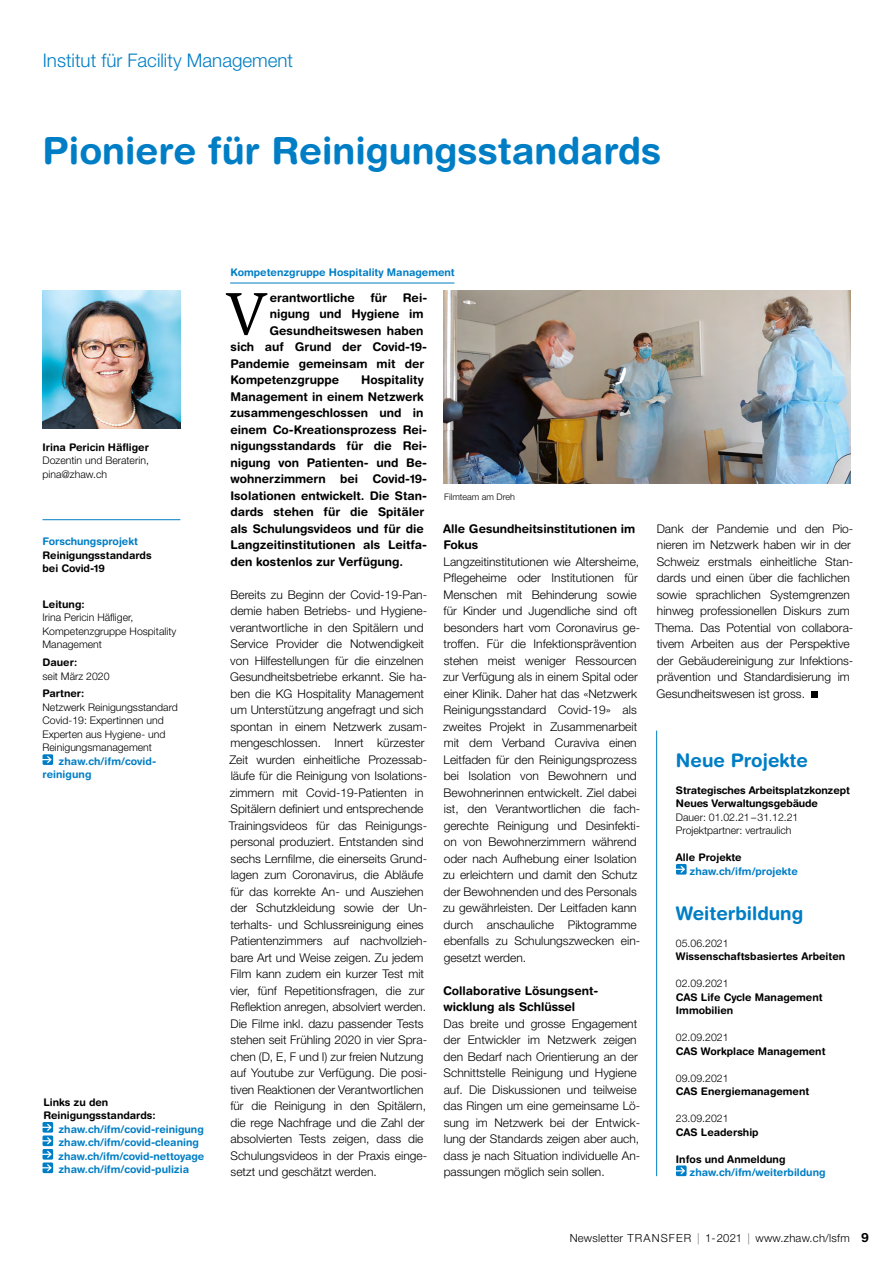
<style>
.page{position:relative;width:893px;height:1263px;background:#fff}
.page>*{position:absolute;margin:0;border:0;box-sizing:border-box;transform-origin:0 0}
.t1{font:59.1px "Swift";color:#000}
.t2{font:700 37.5px "Helvetica Rounded LT Std";color:#007ec5}
.t3{font:300 18.75px "Helvetica Neue LT Std";color:#007ec5}
.t4{font:700 18.75px "Helvetica Rounded LT Std";color:#007ec5}
.t5{font:300 12px/16.5px "Helvetica Neue LT Std";color:#000}
.t6{font:700 12px/16.5px "Helvetica Rounded LT Std";color:#000}
.t7{font:300 11.25px "Helvetica Neue LT Std";letter-spacing:.02em;color:#000}
.t8{font:700 10.5px/13.5px "Helvetica Rounded LT Std";color:#000}
.t9{font:300 10.5px/13.5px "Helvetica Neue LT Std";color:#000}
.t10{font:700 10.5px/13.5px "Helvetica Rounded LT Std";color:#007ec5}
.t11{font:300 9px "Helvetica Neue LT Std";color:#000}
.s1{font-family:"Helvetica Rounded LT Std";font-weight:700;font-size:12.75px}
</style>
<div class="page">
<hr style="left:43px;top:519px;width:137px;height:1px;background:#007ec5">
<img style="left:43px;top:290px;width:138px;height:138px">
<svg style="left:43px;top:754px;width:10px;height:11px"></svg>
<hr style="left:230px;top:283px;width:224px;height:1px;background:#007ec5">
<div style="left:811px;top:691px;width:6px;height:7px;background:#000"></div>
<svg style="left:676px;top:864px;width:11px;height:10px"></svg>
<svg style="left:676px;top:1165px;width:11px;height:11px"></svg>
<hr style="left:656px;top:731px;width:1px;height:445px;background:#007ec5">
<img style="left:443px;top:290px;width:407px;height:193px">
<svg style="left:43px;top:1122px;width:10px;height:51px"></svg>
<h3 class="t3" style="left:43px;top:49px;width:252px">Institut für Facility Management</h3>
<h2 class="t2" style="left:43px;top:127px;width:620px">Pioniere für Reinigungsstandards</h2>
<p class="t8" style="left:43px;top:440px;width:108px">Irina Pericin Häfliger</p>
<p class="t9" style="left:43px;top:454px;width:108px">Dozentin und Beraterin, pina@zhaw.ch</p>
<p class="t10" style="left:43px;top:535px;width:97px">Forschungsprojekt</p>
<p class="t8" style="left:43px;top:548px;width:111px">Reinigungsstandards bei Covid-19</p>
<p class="t8" style="left:43px;top:597px;width:44px">Leitung:</p>
<p class="t9" style="left:43px;top:611px;width:135px">Irina Pericin Häfliger,<br>Kompetenzgruppe Hospitality<br>Management</p>
<p class="t8" style="left:43px;top:655px;width:36px">Dauer:</p>
<p class="t9" style="left:43px;top:669px;width:69px">seit März 2020</p>
<p class="t8" style="left:43px;top:687px;width:43px">Partner:</p>
<p class="t9" style="left:43px;top:700px;width:137px">Netzwerk Reinigungsstandard<br>Covid-19: Expertinnen und<br>Experten aus Hygiene- und<br>Reinigungsmanagement</p>
<p class="t10" style="left:43px;top:754px;width:115px;text-indent:16px">zhaw.ch/ifm/covid&shy;reinigung</p>
<p class="t8" style="left:43px;top:1095px;width:114px">Links zu den<br>Reinigungsstandards:</p>
<p class="t10" style="left:58px;top:1122px;width:147px">zhaw.ch/ifm/covid-reinigung zhaw.ch/ifm/covid-cleaning zhaw.ch/ifm/covid-nettoyage zhaw.ch/ifm/covid-pulizia</p>
<p class="t10" style="left:231px;top:266px;width:226px">Kompetenzgruppe Hospitality Management</p>
<h1 class="t1" style="left:227px;top:280px;width:40px">V</h1>
<p class="t6" style="left:270px;top:289px;width:86px">erantwortliche</p>
<p class="t6" style="left:370px;top:289px;width:18px">für</p>
<p class="t6" style="left:403px;top:289px;width:26px">Rei-</p>
<p class="t6" style="left:270px;top:305px;width:155px">nigung und Hygiene im</p>
<p class="t6" style="left:269px;top:322px;width:156px">Gesundheitswesen haben</p>
<p class="t6" style="left:231px;top:338px;width:198px">sich auf Grund der Covid-19-</p>
<p class="t6" style="left:230px;top:355px;width:195px">Pandemie gemeinsam mit der</p>
<p class="t6" style="left:230px;top:371px;width:110px">Kompetenzgruppe</p>
<p class="t6" style="left:230px;top:371px;width:198px;text-indent:131px">Hospitality<br>Management in einem Netzwerk zusammengeschlossen und in einem Co-Kreationsprozess Rei&shy;nigungsstandards für die Rei&shy;nigung von Patienten- und Be&shy;wohnerzimmern bei Covid-19-<br>Isolationen entwickelt. Die Stan&shy;dards stehen für die Spitäler als Schulungsvideos und für die<br>Langzeitinstitutionen als Leitfa&shy;den kostenlos zur Verfügung.</p>
<p class="t5" style="left:229px;top:586px;width:200px">Bereits zu Beginn der Covid-19-Pan&shy;demie haben Betriebs- und Hygiene&shy;verantwortliche in den Spitälern und Service Provider die Notwendigkeit von Hilfestellungen für die einzelnen Gesundheitsbetriebe erkannt. Sie ha&shy;ben die KG Hospitality Management um Unterstützung angefragt und sich spontan in einem Netzwerk zusam&shy;mengeschlossen. Innert kürzester Zeit wurden einheitliche Prozessab&shy;läufe für die Reinigung von Isolations&shy;zimmern mit Covid-19-Patienten in Spitälern definiert und entsprechende Trainingsvideos für das Reinigungs&shy;personal produziert. Entstanden sind sechs Lernfilme, die einerseits Grund&shy;lagen zum Coronavirus, die Abläufe für das korrekte An- und Ausziehen der Schutzkleidung sowie der Un&shy;terhalts- und Schlussreinigung eines Patientenzimmers auf nachvollzieh&shy;bare Art und Weise zeigen. Zu jedem Film kann zudem ein kurzer Test mit vier, fünf Repetitionsfragen, die zur Reflektion anregen, absolviert werden.<br>Die Filme inkl. dazu passender Tests stehen seit Frühling 2020 in vier Spra&shy;chen (D, E, F und I) zur freien Nutzung auf Youtube zur Verfügung. Die posi&shy;tiven Reaktionen der Verantwortlichen für die Reinigung in den Spitälern, die rege Nachfrage und die Zahl der absolvierten Tests zeigen, dass die Schulungsvideos in der Praxis einge&shy;setzt und geschätzt werden.</p>
<p class="t11" style="left:444px;top:491px;width:72px">Filmteam am Dreh</p>
<p class="t6" style="left:443px;top:520px;width:194px">Alle Gesundheitsinstitutionen im<br>Fokus</p>
<p class="t5" style="left:443px;top:553px;width:199px">Langzeitinstitutionen wie Altersheime, Pflegeheime oder Institutionen für Menschen mit Behinderung sowie für Kinder und Jugendliche sind oft besonders hart vom Coronavirus ge&shy;troffen. Für die Infektionsprävention stehen meist weniger Ressourcen zur Verfügung als in einem Spital oder einer Klinik. Daher hat das «Netzwerk Reinigungsstandard Covid-19» als zweites Projekt in Zusammenarbeit mit dem Verband Curaviva einen Leitfaden für den Reinigungsprozess bei Isolation von Bewohnern und Bewohnerinnen entwickelt. Ziel dabei ist, den Verantwortlichen die fach&shy;gerechte Reinigung und Desinfekti&shy;on von Bewohnerzimmern während oder nach Aufhebung einer Isolation zu erleichtern und damit den Schutz der Bewohnenden und des Personals zu gewährleisten. Der Leitfaden kann durch anschauliche Piktogramme ebenfalls zu Schulungszwecken ein&shy;gesetzt werden.</p>
<p class="t6" style="left:443px;top:982px;width:156px">Collaborative Lösungsent&shy;wicklung als Schlüssel</p>
<p class="t5" style="left:444px;top:1015px;width:198px">Das breite und grosse Engagement der Entwickler im Netzwerk zeigen den Bedarf nach Orientierung an der Schnittstelle Reinigung und Hygiene auf. Die Diskussionen und teilweise das Ringen um eine gemeinsame Lö&shy;sung im Netzwerk bei der Entwick&shy;lung der Standards zeigen aber auch, dass je nach Situation individuelle An&shy;passungen möglich sein sollen.</p>
<p class="t5" style="left:655px;top:520px;width:200px">Dank der Pandemie und den Pio&shy;nieren im Netzwerk haben wir in der Schweiz erstmals einheitliche Stan&shy;dards und einen über die fachlichen sowie sprachlichen Systemgrenzen hinweg professionellen Diskurs zum Thema. Das Potential von collabora&shy;tivem Arbeiten aus der Perspektive der Gebäudereinigung zur Infektions&shy;prävention und Standardisierung im Gesundheitswesen ist gross.</p>
<h3 class="t4" style="left:676px;top:748px;width:133px">Neue Projekte</h3>
<p class="t8" style="left:676px;top:783px;width:175px">Strategisches Arbeitsplatzkonzept<br>Neues Verwaltungsgebäude</p>
<p class="t9" style="left:676px;top:810px;width:124px">Dauer: 01.02.21–31.12.21<br>Projektpartner: vertraulich</p>
<p class="t8" style="left:676px;top:850px;width:67px">Alle Projekte</p>
<p class="t10" style="left:689px;top:864px;width:110px">zhaw.ch/ifm/projekte</p>
<h3 class="t4" style="left:676px;top:901px;width:129px">Weiterbildung</h3>
<p class="t9" style="left:676px;top:936px;width:54px">05.06.2021</p>
<p class="t8" style="left:676px;top:949px;width:171px">Wissenschaftsbasiertes Arbeiten</p>
<p class="t9" style="left:676px;top:976px;width:54px">02.09.2021</p>
<p class="t8" style="left:676px;top:990px;width:148px">CAS Life Cycle Management<br>Immobilien</p>
<p class="t9" style="left:676px;top:1030px;width:54px">02.09.2021</p>
<p class="t8" style="left:676px;top:1044px;width:151px">CAS Workplace Management</p>
<p class="t9" style="left:676px;top:1071px;width:54px">09.09.2021</p>
<p class="t8" style="left:676px;top:1084px;width:135px">CAS Energiemanagement</p>
<p class="t9" style="left:676px;top:1111px;width:54px">23.09.2021</p>
<p class="t8" style="left:676px;top:1125px;width:84px">CAS Leadership</p>
<p class="t8" style="left:676px;top:1152px;width:111px">Infos und Anmeldung</p>
<p class="t10" style="left:689px;top:1165px;width:138px">zhaw.ch/ifm/weiterbildung</p>
<p class="t7" style="left:570px;top:1231px;width:301px">Newsletter TRANSFER | 1-2021 | www.zhaw.ch/lsfm <span class="s1">9</span></p>
</div>
